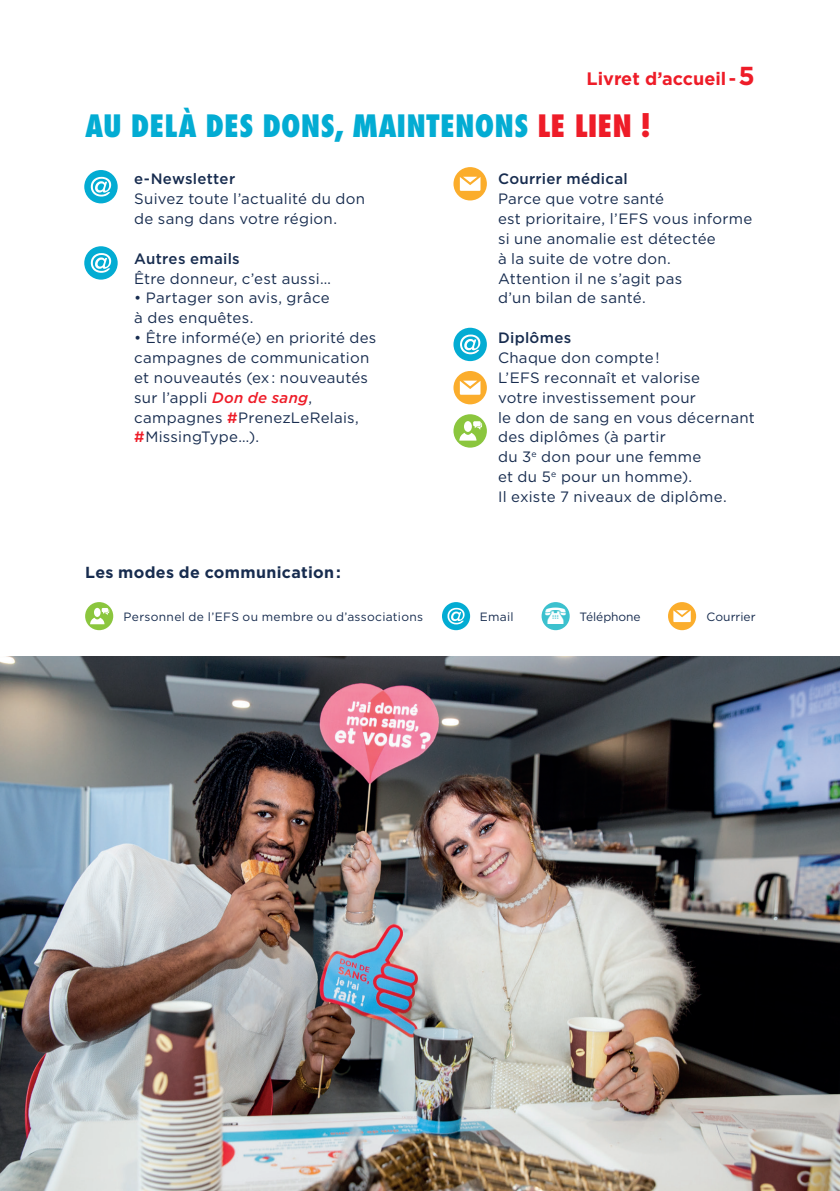
<style>
.page{position:relative;width:840px;height:1191px;background:#fff}
.page>*{position:absolute;margin:0;border:0;box-sizing:border-box;transform-origin:0 0}
.t1{font:800 condensed 30px "Futura Std";color:#03acd3}
.t2{font:700 18px "Gotham";color:#ee1c28}
.t3{font:700 16px "Gotham";letter-spacing:.02em;color:#172c4f}
.t4{font:15px/19.8px "Gotham";letter-spacing:.02em;color:#172c4f}
.t5{font:500 15px "Gotham";letter-spacing:.02em;color:#172c4f}
.t6{font:12px "Gotham";letter-spacing:.02em;color:#172c4f}
.t7{font:12px "Gotham";letter-spacing:-.005em;color:#172c4f}
.s1{font-size:26px}
.s2{color:#ee1c28}
.s3{font-weight:500;font-style:italic;color:#ee1c28}
.s4{font-weight:500;color:#ee1c28}
</style>
<div class="page">
<div style="left:453px;top:167px;width:33px;height:33px;background:#fbad2c;border-radius:50%"></div>
<svg style="left:459px;top:177px;width:21px;height:14px"></svg>
<div style="left:453px;top:371px;width:33px;height:33px;background:#fbad2c;border-radius:50%"></div>
<svg style="left:459px;top:380px;width:21px;height:15px"></svg>
<svg style="left:667px;top:602px;width:28px;height:28px"></svg>
<svg style="left:673px;top:610px;width:17px;height:12px"></svg>
<div style="left:84px;top:170px;width:34px;height:33px;background:#03acd3;border-radius:50%"></div>
<svg style="left:91px;top:177px;width:20px;height:20px"></svg>
<div style="left:84px;top:246px;width:34px;height:34px;background:#03acd3;border-radius:50%"></div>
<svg style="left:91px;top:253px;width:20px;height:20px"></svg>
<div style="left:453px;top:328px;width:33px;height:33px;background:#03acd3;border-radius:50%"></div>
<svg style="left:460px;top:334px;width:20px;height:20px"></svg>
<div style="left:442px;top:602px;width:28px;height:28px;background:#03acd3;border-radius:50%"></div>
<svg style="left:447px;top:608px;width:17px;height:16px"></svg>
<div style="left:541px;top:602px;width:28px;height:28px;background:#3cc1ce;border-radius:50%"></div>
<div style="left:453px;top:414px;width:33px;height:33px;background:#8bc63e;border-radius:50%"></div>
<svg style="left:459px;top:421px;width:23px;height:19px"></svg>
<div style="left:85px;top:602px;width:28px;height:28px;background:#8bc63e;border-radius:50%"></div>
<svg style="left:90px;top:608px;width:19px;height:16px"></svg>
<img style="left:0;top:656px;width:839px;height:535px">
<p class="t2" style="left:586px;top:67px;width:170px">Livret d’accueil - <span class="s1">5</span></p>
<h1 class="t1" style="left:85px;top:107px;width:566px">AU DELÀ DES DONS, MAINTENONS <span class="s2">LE LIEN !</span></h1>
<p class="t5" style="left:134px;top:169px;width:102px">e-Newsletter</p>
<p class="t4" style="left:134px;top:189px;width:232px">Suivez toute l’actualité du don de sang dans votre région.</p>
<p class="t5" style="left:134px;top:249px;width:107px">Autres emails</p>
<p class="t4" style="left:134px;top:268px;width:198px">Être donneur, c’est aussi…</p>
<p class="t4" style="left:134px;top:288px;width:197px">• Partager son avis, grâce à des enquêtes.</p>
<p class="t4" style="left:134px;top:327px;width:243px">• Être informé(e) en priorité des campagnes de communication et nouveautés (ex : nouveautés sur l’appli <span class="s3">Don de sang</span>, campagnes <span class="s4">#</span>PrenezLeRelais, <span class="s4">#</span>MissingType…).</p>
<p class="t5" style="left:497px;top:169px;width:131px">Courrier médical</p>
<p class="t4" style="left:497px;top:189px;width:255px">Parce que votre santé<br>est prioritaire, l’EFS vous informe si une anomalie est détectée<br>à la suite de votre don.<br>Attention il ne s’agit pas<br>d’un bilan de santé.</p>
<p class="t5" style="left:497px;top:328px;width:75px">Diplômes</p>
<p class="t4" style="left:497px;top:347px;width:258px">Chaque don compte !<br>L’EFS reconnaît et valorise<br>votre investissement pour<br>le don de sang en vous décernant des diplômes (à partir<br>du 3<sup>e</sup> don pour une femme<br>et du 5<sup>e</sup> pour un homme).<br>Il existe 7 niveaux de diplôme.</p>
<p class="t3" style="left:85px;top:562px;width:257px">Les modes de communication :</p>
<p class="t6" style="left:123px;top:609px;width:301px">Personnel de l’EFS ou membre ou d’associations</p>
<p class="t6" style="left:479px;top:609px;width:35px">Email</p>
<p class="t7" style="left:579px;top:609px;width:63px">Téléphone</p>
<p class="t6" style="left:706px;top:609px;width:51px">Courrier</p>
</div>
